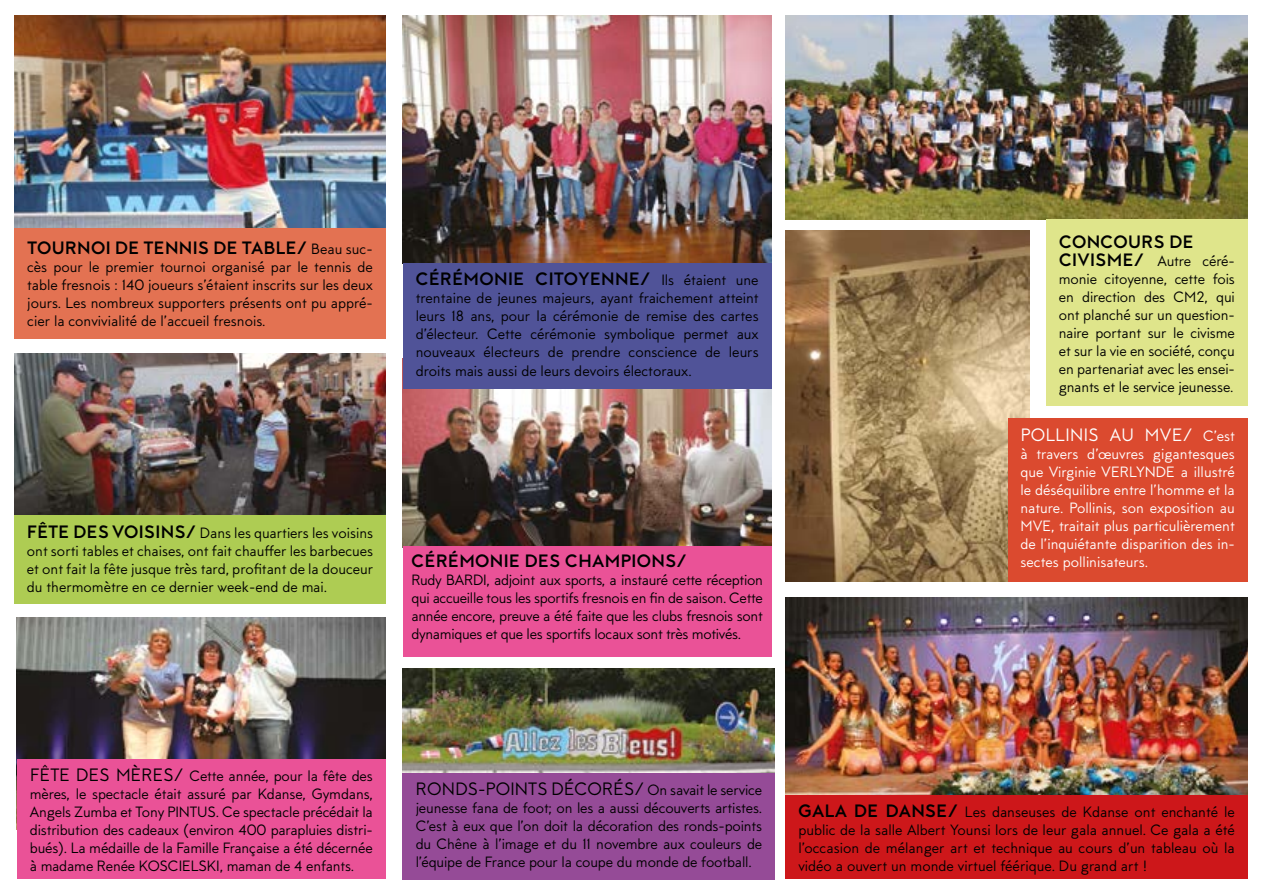
<style>
.page{position:relative;width:1263px;height:893px;background:#fff}
.page>*{position:absolute;margin:0;border:0;box-sizing:border-box;transform-origin:0 0}
.t1{font:700 18px "MTT Milano";letter-spacing:.02em;color:#000}
.t2{font:18px "MTT Milano";letter-spacing:.01em;color:#000}
.t3{font:18px "MTT Milano";letter-spacing:.02em;color:#fff}
.t4{font:15px/18px "MTT Milano";letter-spacing:-.01em;color:#000;text-align:justify}
.t5{font:15px/18px "MTT Milano";color:#fff;text-align:justify}
.s1{font-weight:400;font-size:15px}
.s2{font-weight:700;font-size:18px}
.s3{font-size:15px}
.s4{font-size:18px}
</style>
<div class="page">
<img style="left:403px;top:389px;width:368px;height:157px">
<div style="left:403px;top:546px;width:368px;height:110px;background:#ea5297"></div>
<img style="left:786px;top:231px;width:243px;height:350px">
<img style="left:403px;top:16px;width:368px;height:248px">
<img style="left:786px;top:16px;width:461px;height:204px">
<div style="left:1046px;top:220px;width:201px;height:186px;background:#dfe58b"></div>
<img style="left:14px;top:16px;width:372px;height:212px">
<div style="left:14px;top:228px;width:372px;height:111px;background:#e37252"></div>
<div style="left:403px;top:264px;width:368px;height:125px;background:#505398"></div>
<img style="left:17px;top:617px;width:369px;height:142px">
<img style="left:786px;top:597px;width:461px;height:198px">
<div style="left:786px;top:795px;width:461px;height:84px;background:#cd171a"></div>
<img style="left:14px;top:353px;width:372px;height:163px">
<div style="left:1008px;top:418px;width:239px;height:163px;background:#db4a2f"></div>
<img style="left:403px;top:668px;width:372px;height:105px">
<div style="left:403px;top:773px;width:372px;height:106px;background:#954b97"></div>
<div style="left:17px;top:759px;width:369px;height:120px;background:#ea5297"></div>
<div style="left:14px;top:516px;width:372px;height:88px;background:#aecc53"></div>
<p class="t1" style="left:27px;top:238px;width:347px">TOURNOI DE TENNIS DE TABLE/ <span class="s1">Beau suc-</span></p>
<p class="t4" style="left:27px;top:259px;width:347px">cès pour le premier tournoi organisé par le tennis de table fresnois : 140 joueurs s’étaient inscrits sur les deux jours. Les nombreux supporters présents ont pu appré&shy;cier la convivialité de l’accueil fresnois.</p>
<p class="t1" style="left:416px;top:269px;width:344px">CÉRÉMONIE CITOYENNE/ <span class="s1">Ils étaient une</span></p>
<p class="t4" style="left:416px;top:290px;width:344px">trentaine de jeunes majeurs, ayant fraichement atteint leurs 18 ans, pour la cérémonie de remise des cartes d’électeur. Cette cérémonie symbolique permet aux nouveaux électeurs de prendre conscience de leurs droits mais aussi de leurs devoirs électoraux.</p>
<p class="t4" style="left:27px;top:524px;width:348px"><span class="s2">FÊTE DES VOISINS/</span> Dans les quartiers les voisins ont sorti tables et chaises, ont fait chauffer les barbecues et ont fait la fête jusque très tard, profitant de la douceur du thermomètre en ce dernier week-end de mai.</p>
<p class="t1" style="left:412px;top:551px;width:277px">CÉRÉMONIE DES CHAMPIONS/</p>
<p class="t4" style="left:411px;top:572px;width:353px">Rudy BARDI, adjoint aux sports, a instauré cette réception qui accueille tous les sportifs fresnois en fin de saison. Cette année encore, preuve a été faite que les clubs fresnois sont dynamiques et que les sportifs locaux sont très motivés.</p>
<p class="t1" style="left:1059px;top:231px;width:136px">CONCOURS DE</p>
<p class="t4" style="left:1059px;top:252px;width:177px"><span class="s2">CIVISME/</span> Autre céré&shy;monie citoyenne, cette fois en direction des CM2, qui ont planché sur un question&shy;naire portant sur le civisme et sur la vie en société, conçu en partenariat avec les ensei&shy;gnants et le service jeunesse.</p>
<p class="t3" style="left:1021px;top:425px;width:216px">POLLINIS AU MVE/ <span class="s3">C’est</span></p>
<p class="t5" style="left:1020px;top:446px;width:216px">à travers d’œuvres gigantesques que Virginie VERLYNDE a illustré le déséquilibre entre l’homme et la nature. Pollinis, son exposition au MVE, traitait plus particulièrement de l’inquiétante disparition des in&shy;sectes pollinisateurs.</p>
<p class="t4" style="left:30px;top:767px;width:345px"><span class="s4">FÊTE DES MÈRES/</span> Cette année, pour la fête des mères, le spectacle était assuré par Kdanse, Gymdans, Angels Zumba et Tony PINTUS. Ce spectacle précédait la distribution des cadeaux (environ 400 parapluies distri&shy;bués). La médaille de la Famille Française a été décernée à madame Renée KOSCIELSKI, maman de 4 enfants.</p>
<p class="t2" style="left:416px;top:778px;width:348px">RONDS-POINTS DÉCORÉS/ <span class="s3">On savait le service</span></p>
<p class="t4" style="left:416px;top:799px;width:348px">jeunesse fana de foot; on les a aussi découverts artistes.<br>C’est à eux que l’on doit la décoration des ronds-points du Chêne à l’image et du 11 novembre aux couleurs de l’équipe de France pour la coupe du monde de football.</p>
<p class="t4" style="left:798px;top:803px;width:438px"><span class="s2">GALA DE DANSE/</span> Les danseuses de Kdanse ont enchanté le public de la salle Albert Younsi lors de leur gala annuel. Ce gala a été l’occasion de mélanger art et technique au cours d’un tableau où la vidéo a ouvert un monde virtuel féérique. Du grand art !</p>
</div>
